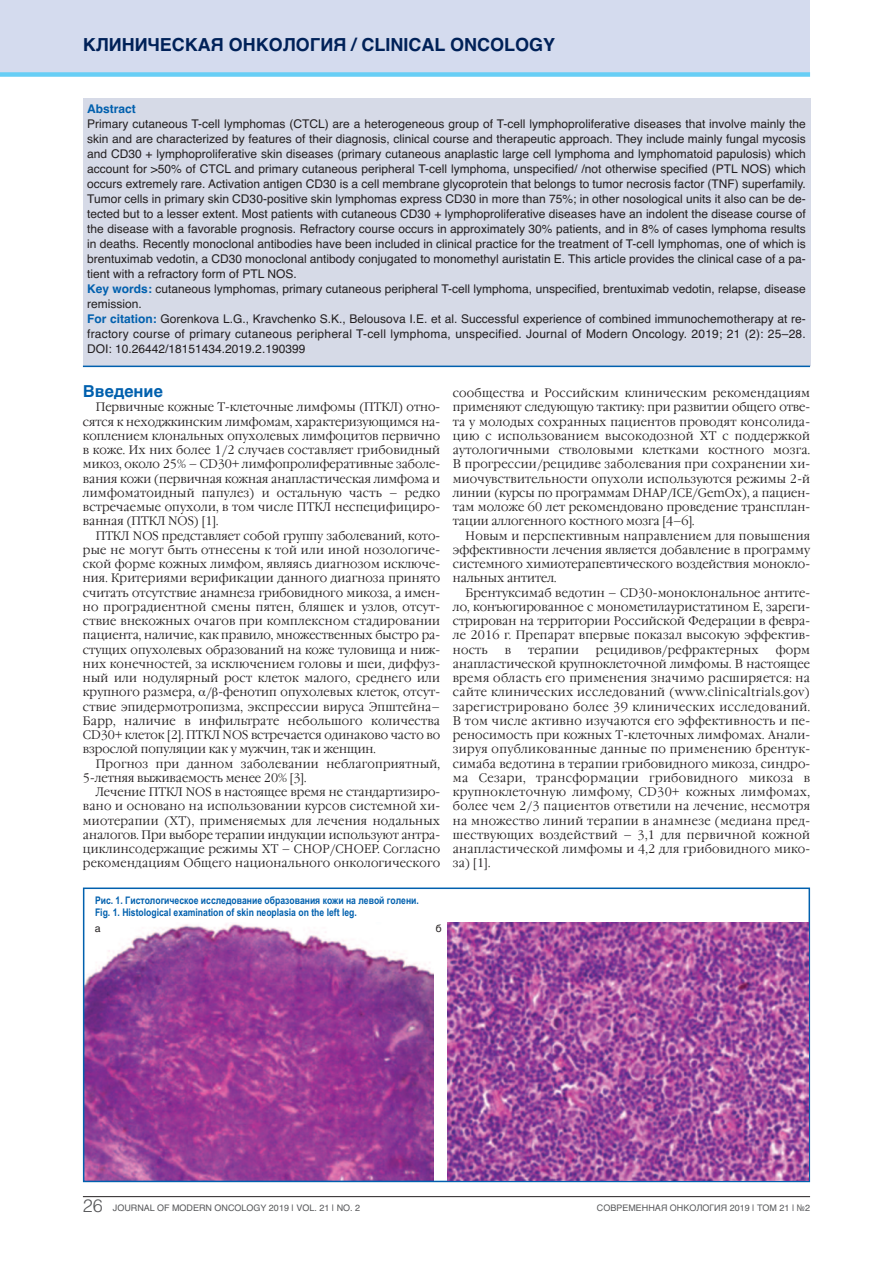
<style>
.page{position:relative;width:893px;height:1263px;background:#fff}
.page>*{position:absolute;margin:0;border:0;box-sizing:border-box;transform-origin:0 0}
.t1{font:700 18px "Helvetica";color:#002158}
.t2{font:700 16.5px "Helvetica";color:#0160ae}
.t3{font:300 12.3px/14.2px "Garamond C";letter-spacing:.015em;color:#231f20;text-align:justify;scale:.95 1}
.t4{font:12px/15px "Helvetica";color:#231f20}
.t5{font:700 12px "Helvetica";color:#0160ae}
.t6{font:700 10.5px/12px "Arial Narrow";color:#0160ae}
.t7{font:10.5px "Helvetica";color:#231f20}
.t8{font:9px "Helvetica";color:#57585a}
.s1{font-weight:700;color:#0160ae}
.s2{font-family:"font 0000000022 c 2584 a";font-weight:400}
.s3{font-weight:300;font-size:18px}
</style>
<div class="page">
<div style="left:0;top:0;width:810px;height:74px;background:#d4dbee"></div>
<div style="left:0;top:72px;width:810px;height:5px;background:#67cef5"></div>
<hr style="left:83px;top:1196px;width:727px;height:1px;background:#231f20">
<div style="left:83px;top:98px;width:727px;height:268px;background:#d6dae7"></div>
<hr style="left:83px;top:366px;width:727px;height:1px;background:#0160ae">
<img style="left:86px;top:923px;width:347px;height:256px">
<div style="left:83px;top:887px;width:727px;height:295px;border:2px solid #0160ae"></div>
<img style="left:447px;top:923px;width:361px;height:258px">
<h1 class="t1" style="left:83px;top:30px;width:474px">КЛИНИЧЕСКАЯ ОНКОЛОГИЯ / CLINICAL ONCOLOGY</h1>
<p class="t5" style="left:87px;top:99px;width:50px">Abstract</p>
<p class="t4" style="left:87px;top:116px;width:720px">Primary cutaneous T-cell lymphomas (CTCL) are a heterogeneous group of T-cell lymphoproliferative diseases that involve mainly the skin and are characterized by features of their diagnosis, clinical course and therapeutic approach. They include mainly fungal mycosis and CD30 + lymphoproliferative skin diseases (primary cutaneous anaplastic large cell lymphoma and lymphomatoid papulosis) which account for &gt;50% of CTCL and primary cutaneous peripheral T-cell lymphoma, unspecified/ /not otherwise specified (PTL NOS) which occurs extremely rare. Activation antigen CD30 is a cell membrane glycoprotein that belongs to tumor necrosis factor (TNF) superfamily.<br>Tumor cells in primary skin CD30-positive skin lymphomas express CD30 in more than 75%; in other nosological units it also can be de&shy;tected but to a lesser extent. Most patients with cutaneous CD30 + lymphoproliferative diseases have an indolent the disease course of the disease with a favorable prognosis. Refractory course occurs in approximately 30% patients, and in 8% of cases lymphoma results in deaths. Recently monoclonal antibodies have been included in clinical practice for the treatment of T-cell lymphomas, one of which is brentuximab vedotin, a CD30 monoclonal antibody conjugated to monomethyl auristatin E. This article provides the clinical case of a pa&shy;tient with a refractory form of PTL NOS.<br><span class="s1">Key words:</span> cutaneous lymphomas, primary cutaneous peripheral T-cell lymphoma, unspecified, brentuximab vedotin, relapse, disease remission.<br><span class="s1">For citation:</span> Gorenkova L.G., Kravchenko S.K., Belousova I.E. et al. Successful experience of combined immunochemotherapy at re&shy;fractory course of primary cutaneous peripheral T-cell lymphoma, unspecified. Journal of Modern Oncology. 2019; 21 (2): 25–28.<br>DOI: 10.26442/18151434.2019.2.190399</p>
<h2 class="t2" style="left:83px;top:378px;width:81px">Введение</h2>
<p class="t3" style="left:83px;top:400px;width:377px;text-indent:13px">Первичные кожные Т-клеточные лимфомы (ПТКЛ) отно&shy;сятся к неходжкинским лимфомам, характеризующимся на&shy;коплением клональных опухолевых лимфоцитов первично в коже. Их них более 1/2 случаев составляет грибовидный микоз, около 25% – CD30+ лимфопролиферативные заболе&shy;вания кожи (первичная кожная анапластическая лимфома и лимфоматоидный папулез) и остальную часть – редко встречаемые опухоли, в том числе ПТКЛ неспецифициро&shy;ванная (ПТКЛ NOS) [1].</p>
<p class="t3" style="left:83px;top:529px;width:377px;text-indent:13px">ПТКЛ NOS представляет собой группу заболеваний, кото&shy;рые не могут быть отнесены к той или иной нозологиче&shy;ской форме кожных лимфом, являясь диагнозом исключе&shy;ния. Критериями верификации данного диагноза принято считать отсутствие анамнеза грибовидного микоза, а имен&shy;но проградиентной смены пятен, бляшек и узлов, отсут&shy;ствие внекожных очагов при комплексном стадировании пациента, наличие, как правило, множественных быстро ра&shy;стущих опухолевых образований на коже туловища и ниж&shy;них конечностей, за исключением головы и шеи, диффуз&shy;ный или нодулярный рост клеток малого, среднего или крупного размера, <span class="s2">a</span>/<span class="s2">b</span>-фенотип опухолевых клеток, отсут&shy;ствие эпидермотропизма, экспрессии вируса Эпштейна– Барр, наличие в инфильтрате небольшого количества CD30+ клеток [2]. ПТКЛ NOS встречается одинаково часто во взрослой популяции как у мужчин, так и женщин.</p>
<p class="t3" style="left:83px;top:757px;width:377px;text-indent:13px">Прогноз при данном заболевании неблагоприятный,<br>5-летняя выживаемость менее 20% [3].</p>
<p class="t3" style="left:83px;top:785px;width:377px;text-indent:13px">Лечение ПТКЛ NOS в настоящее время не стандартизиро&shy;вано и основано на использовании курсов системной хи&shy;миотерапии (ХТ), применяемых для лечения нодальных аналогов. При выборе терапии индукции используют антра&shy;циклинсодержащие режимы ХТ – CHOP/CHOEP. Согласно рекомендациям Общего национального онкологического</p>
<p class="t6" style="left:95px;top:894px;width:325px">Рис. 1. Гистологическое исследование образования кожи на левой голени.<br>Fig. 1. Histological examination of skin neoplasia on the left leg.</p>
<p class="t7" style="left:95px;top:920px;width:7px">а</p>
<p class="t7" style="left:436px;top:920px;width:7px">б</p>
<p class="t3" style="left:453px;top:386px;width:377px">сообщества и Российским клиническим рекомендациям применяют следующую тактику: при развитии общего отве&shy;та у молодых сохранных пациентов проводят консолида&shy;цию с использованием высокодозной ХТ с поддержкой аутологичными стволовыми клетками костного мозга.<br>В прогрессии/рецидиве заболевания при сохранении хи&shy;миочувствительности опухоли используются режимы 2-й линии (курсы по программам DHAP/ICE/GemOx), а пациен&shy;там моложе 60 лет рекомендовано проведение трансплан&shy;тации аллогенного костного мозга [4–6].</p>
<p class="t3" style="left:453px;top:529px;width:377px;text-indent:13px">Новым и перспективным направлением для повышения эффективности лечения является добавление в программу системного химиотерапевтического воздействия монокло&shy;нальных антител.</p>
<p class="t3" style="left:453px;top:586px;width:377px;text-indent:13px">Брентуксимаб ведотин – CD30-моноклональное антите&shy;ло, конъюгированное с монометилауристатином Е, зареги&shy;стрирован на территории Российской Федерации в февра&shy;ле 2016 г. Препарат впервые показал высокую эффектив&shy;ность</p>
<p class="t3" style="left:453px;top:643px;width:378px;text-indent:323px">форм анапластической крупноклеточной лимфомы. В настоящее время область его применения значимо расширяется: на сайте клинических исследований (www.clinicaltrials.gov) зарегистрировано более 39 клинических исследований.<br>В том числе активно изучаются его эффективность и пе&shy;реносимость при кожных Т-клеточных лимфомах. Анали&shy;зируя опубликованные данные по применению брентук&shy;симаба ведотина в терапии грибовидного микоза, синдро&shy;ма Сезари, трансформации грибовидного микоза в крупноклеточную лимфому, CD30+ кожных лимфомах, более чем 2/3 пациентов ответили на лечение, несмотря на множество линий терапии в анамнезе (медиана пред&shy;шествующих воздействий – 3,1 для первичной кожной анапластической лимфомы и 4,2 для грибовидного мико&shy;за) [1].</p>
<p class="t3" style="left:505px;top:643px;width:8px">в</p>
<p class="t3" style="left:528px;top:643px;width:55px">терапии</p>
<p class="t3" style="left:596px;top:643px;width:173px">рецидивов/рефрактерных</p>
<p class="t8" style="left:83px;top:1201px;width:279px"><span class="s3">26</span> JOURNAL OF MODERN ONCOLOGY 2019 | VOL. 21 | NO. 2</p>
<p class="t8" style="left:597px;top:1201px;width:215px">СОВРЕМЕННАЯ ОНКОЛОГИЯ 2019 | ТОМ 21 | №2</p>
</div>
